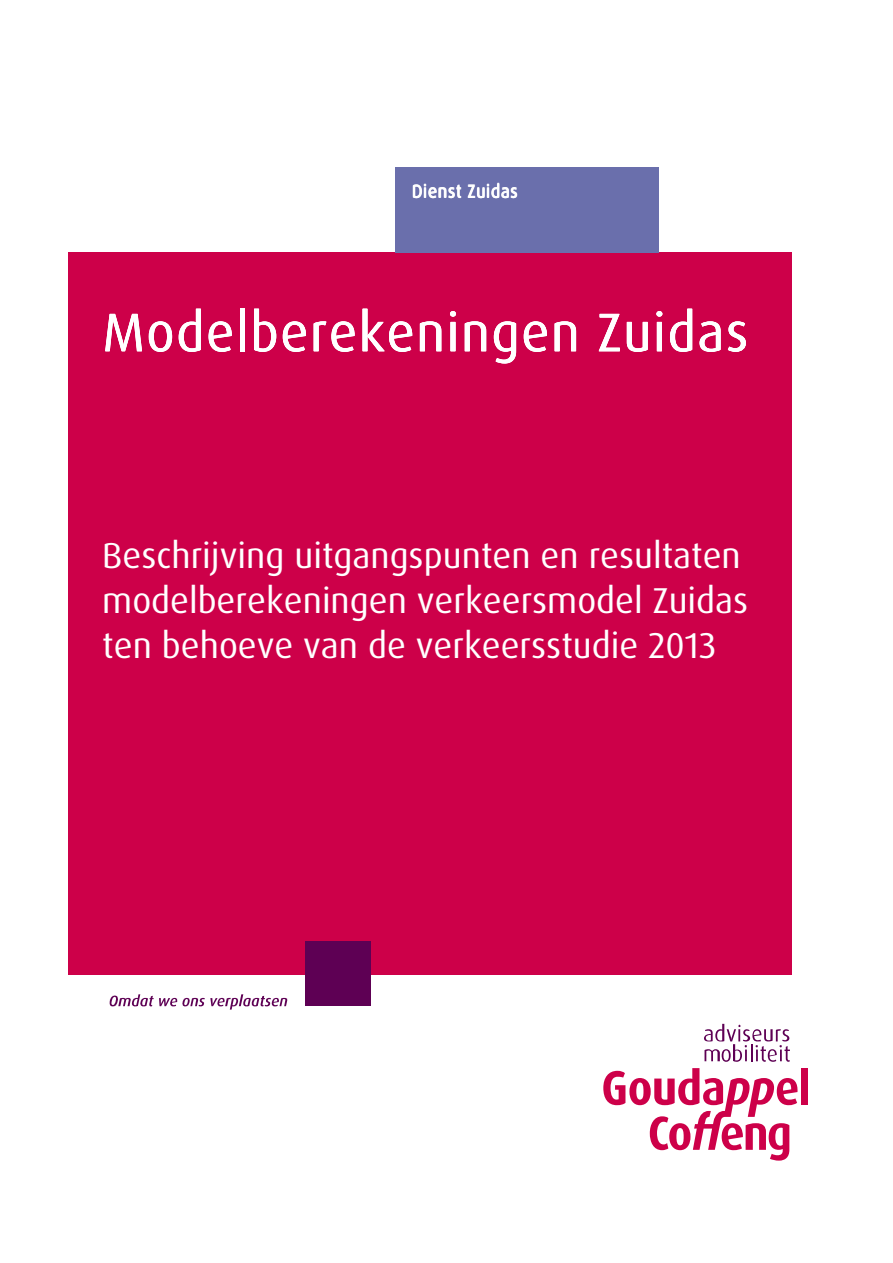
<style>
.page{position:relative;width:893px;height:1263px;background:#fff}
.page>*{position:absolute;margin:0;border:0;box-sizing:border-box;transform-origin:0 0}
.t1{font:54px "Dax OT";letter-spacing:.025em;color:#fff}
.t2{font:36px/45.2px "Dax OT";color:#fff}
.t3{font:18px "Dax OT";letter-spacing:.025em;color:#fff}
</style>
<div class="page">
<div style="left:68px;top:252px;width:723px;height:723px;background:#cd0049"></div>
<svg style="left:110px;top:994px;width:177px;height:16px"></svg>
<div style="left:305px;top:941px;width:65px;height:65px;background:#5e0054"></div>
<div style="left:395px;top:167px;width:263px;height:85px;background:#6a6fac"></div>
<div style="left:801px;top:1068px;width:6px;height:36px;background:#cd0049"></div>
<svg style="left:603px;top:1068px;width:195px;height:93px"></svg>
<svg style="left:704px;top:1024px;width:85px;height:38px"></svg>
<p class="t3" style="left:412px;top:183px;width:107px">Dienst Zuidas</p>
<h1 class="t1" style="left:103px;top:308px;width:647px">Modelberekeningen Zuidas</h1>
<p class="t2" style="left:102px;top:535px;width:647px">Beschrijving uitgangspunten en resultaten modelberekeningen verkeersmodel Zuidas ten behoeve van de verkeersstudie 2013</p>
</div>
